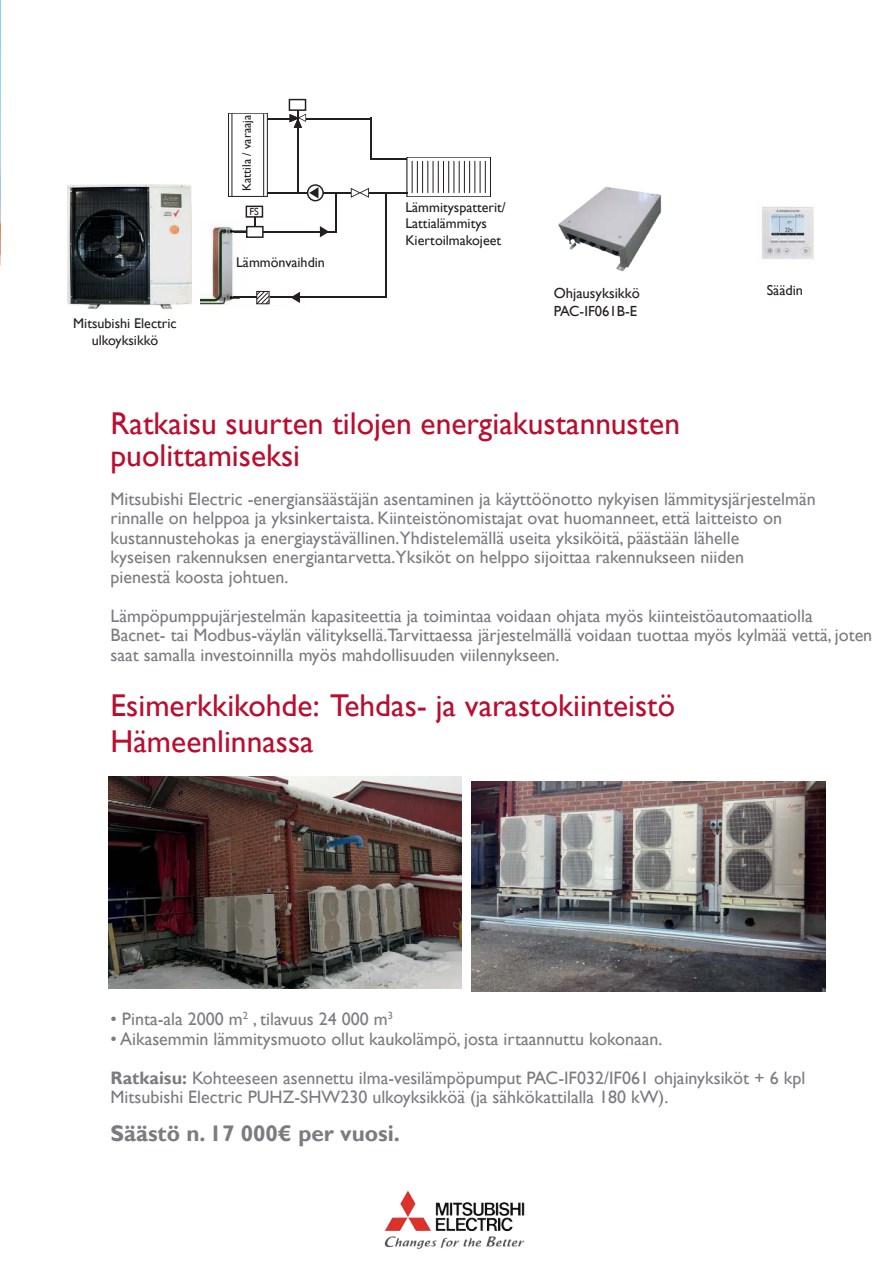
<style>
.page{position:relative;width:893px;height:1263px;background:#fff}
.page>*{position:absolute;margin:0;border:0;box-sizing:border-box;transform-origin:0 0}
.t1{font:31.5px/31.5px "Gill Sans";color:#ba0e30}
.t2{font:700 22.5px "Gill Sans";color:#7a7c7e}
.t3{font:18px/19.5px "Gill Sans";color:#7a7c7e}
.t4{font:14.7px/17.5px "Gill Sans";color:#221f1f}
.t5{font:14.4px "Gill Sans";color:#221f1f}
.t6{font:14.1px/17px "Gill Sans";color:#221f1f;text-align:center}
.t7{font:12.3px "Gill Sans";color:#221f1f}
.t8{font:10.35px "Gill Sans";color:#221f1f}
.s1{font-weight:700}
</style>
<div class="page">
<img style="left:471px;top:782px;width:354px;height:209px">
<img style="left:108px;top:776px;width:353px;height:213px">
<svg style="left:0;top:94px;width:1px;height:172px"></svg>
<img style="left:384px;top:1190px;width:141px;height:59px">
<img style="left:558px;top:187px;width:104px;height:85px">
<img style="left:762px;top:206px;width:52px;height:53px">
<img style="left:200px;top:219px;width:100px;height:87px">
<img style="left:67px;top:185px;width:124px;height:124px">
<div style="left:246px;top:227px;width:100px;height:60px;background:#fff"></div>
<div style="left:240px;top:292px;width:70px;height:13px;background:#fff;border-radius:5px"></div>
<hr style="left:233px;top:296px;width:154px;height:2px;background:#221f1f">
<svg style="left:320px;top:226px;width:8px;height:11px"></svg>
<svg style="left:292px;top:292px;width:8px;height:11px"></svg>
<svg style="left:256px;top:290px;width:14px;height:15px"></svg>
<hr style="left:385px;top:194px;width:2px;height:104px;background:#221f1f">
<hr style="left:234px;top:231px;width:31px;height:2px;background:#221f1f">
<hr style="left:335px;top:193px;width:1px;height:39px;background:#221f1f">
<hr style="left:267px;top:192px;width:84px;height:2px;background:#221f1f">
<hr style="left:369px;top:192px;width:39px;height:2px;background:#221f1f">
<svg style="left:351px;top:188px;width:18px;height:10px"></svg>
<div style="left:407px;top:157px;width:84px;height:40px;border:1px solid #221f1f"></div>
<hr style="left:412px;top:161px;width:1px;height:32px;background:#221f1f">
<hr style="left:417px;top:161px;width:1px;height:32px;background:#221f1f">
<hr style="left:422px;top:161px;width:1px;height:32px;background:#221f1f">
<hr style="left:428px;top:161px;width:1px;height:32px;background:#221f1f">
<hr style="left:443px;top:161px;width:1px;height:32px;background:#221f1f">
<hr style="left:433px;top:161px;width:1px;height:32px;background:#221f1f">
<hr style="left:448px;top:161px;width:1px;height:32px;background:#221f1f">
<hr style="left:454px;top:161px;width:1px;height:32px;background:#221f1f">
<hr style="left:459px;top:161px;width:1px;height:32px;background:#221f1f">
<hr style="left:464px;top:161px;width:1px;height:32px;background:#221f1f">
<hr style="left:469px;top:161px;width:1px;height:32px;background:#221f1f">
<hr style="left:475px;top:161px;width:1px;height:32px;background:#221f1f">
<hr style="left:480px;top:161px;width:1px;height:32px;background:#221f1f">
<hr style="left:485px;top:161px;width:1px;height:32px;background:#221f1f">
<hr style="left:438px;top:161px;width:1px;height:32px;background:#221f1f">
<hr style="left:370px;top:158px;width:37px;height:1px;background:#221f1f">
<hr style="left:370px;top:118px;width:2px;height:41px;background:#221f1f">
<div style="left:228px;top:113px;width:39px;height:83px;border:1px solid #221f1f"></div>
<hr style="left:232px;top:114px;width:1px;height:82px;background:#221f1f">
<hr style="left:263px;top:114px;width:1px;height:81px;background:#221f1f">
<hr style="left:297px;top:106px;width:1px;height:88px;background:#221f1f">
<svg style="left:267px;top:114px;width:39px;height:14px"></svg>
<hr style="left:297px;top:128px;width:2px;height:33px;background:#221f1f">
<hr style="left:306px;top:118px;width:66px;height:2px;background:#221f1f">
<hr style="left:264px;top:231px;width:72px;height:2px;background:#221f1f">
<div style="left:246px;top:206px;width:17px;height:12px;border:1px solid #221f1f"></div>
<div style="left:247px;top:227px;width:16px;height:10px;background:#fff"></div>
<div style="left:246px;top:226px;width:18px;height:12px;border:1px solid #221f1f"></div>
<div style="left:289px;top:100px;width:17px;height:10px;background:#fff"></div>
<div style="left:289px;top:99px;width:17px;height:12px;border:1px solid #221f1f"></div>
<svg style="left:308px;top:185px;width:15px;height:16px"></svg>
<div style="left:307px;top:184px;width:17px;height:17px;border:1px solid #221f1f;border-radius:50%"></div>
<svg style="left:309px;top:187px;width:9px;height:11px"></svg>
<p class="t6" style="left:73px;top:315px;width:105px">Mitsubishi Electric ulkoyksikkö</p>
<p class="t7" style="left:241px;top:191px;width:78px;rotate:-90deg">Kattila / varaaja</p>
<p class="t8" style="left:249px;top:207px;width:11px">FS</p>
<p class="t6" style="left:236px;top:255px;width:90px">Lämmönvaihdin</p>
<p class="t6" style="left:405px;top:199px;width:102px;text-align:left">Lämmityspatterit/<br>Lattialämmitys<br>Kiertoilmakojeet</p>
<p class="t4" style="left:554px;top:286px;width:88px">Ohjausyksikkö<br>PAC-IF061B-E</p>
<p class="t5" style="left:767px;top:284px;width:38px">Säädin</p>
<h1 class="t1" style="left:111px;top:410px;width:571px">Ratkaisu suurten tilojen energiakustannusten puolittamiseksi</h1>
<p class="t3" style="left:111px;top:490px;width:707px">Mitsubishi Electric -energiansäästäjän asentaminen ja käyttöönotto nykyisen lämmitysjärjestelmän rinnalle on helppoa ja yksinkertaista. Kiinteistönomistajat ovat huomanneet, että laitteisto on kustannustehokas ja energiaystävällinen.Yhdistelemällä useita yksiköitä, päästään lähelle<br>kyseisen rakennuksen energiantarvetta.Yksiköt on helppo sijoittaa rakennukseen niiden<br>pienestä koosta johtuen.</p>
<p class="t3" style="left:111px;top:607px;width:763px">Lämpöpumppujärjestelmän kapasiteettia ja toimintaa voidaan ohjata myös kiinteistöautomaatiolla<br>Bacnet- tai Modbus-väylän välityksellä.Tarvittaessa järjestelmällä voidaan tuottaa myös kylmää vettä, joten saat samalla investoinnilla myös mahdollisuuden viilennykseen.</p>
<h1 class="t1" style="left:111px;top:690px;width:566px;line-height:36px">Esimerkkikohde: Tehdas- ja varastokiinteistö<br>Hämeenlinnassa</h1>
<p class="t3" style="left:111px;top:1011px;width:284px">• Pinta-ala 2000 m<sup>2</sup> , tilavuus 24 000 m<sup>3</sup></p>
<p class="t3" style="left:111px;top:1020px;width:696px;line-height:39px">• Aikasemmin lämmitysmuoto ollut kaukolämpö, josta irtaannuttu kokonaan.<br><span class="s1">Ratkaisu:</span> Kohteeseen asennettu ilma-vesilämpöpumput PAC-IF032/IF061 ohjainyksiköt + 6 kpl</p>
<p class="t3" style="left:111px;top:1089px;width:559px">Mitsubishi Electric PUHZ-SHW230 ulkoyksikköä (ja sähkökattilalla 180 kW).</p>
<p class="t2" style="left:111px;top:1124px;width:291px">Säästö n. 17 000€ per vuosi.</p>
</div>
